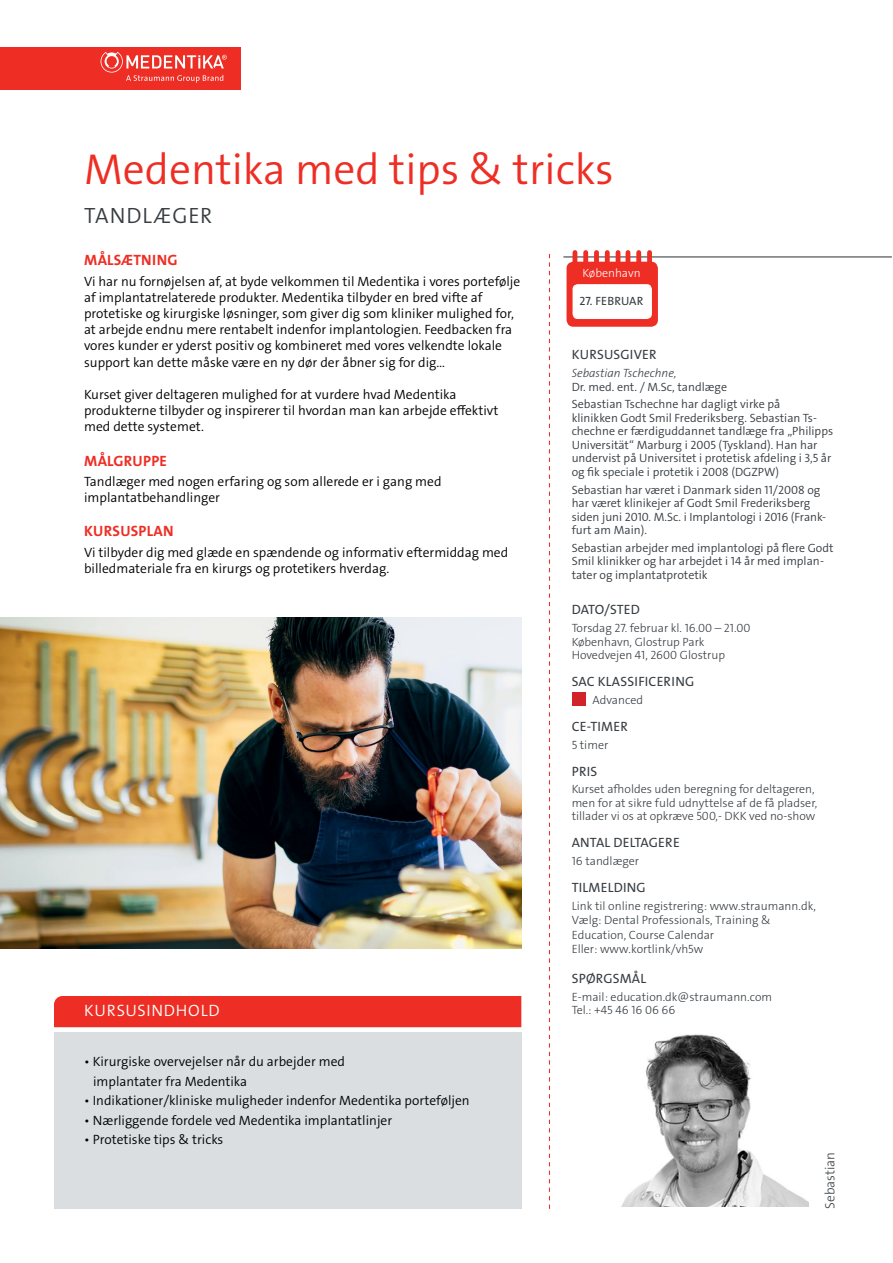
<style>
.page{position:relative;width:893px;height:1263px;background:#fff}
.page>*{position:absolute;margin:0;border:0;box-sizing:border-box;transform-origin:0 0}
.t1{font:43.5px "The Sans LP4 Se Lig";color:#ee2e24}
.t2{font:22.2px "The Sans LP4 Se Lig";letter-spacing:.035em;color:#373d42}
.t3{font:16.5px "The Sans LP4 Se Lig";letter-spacing:.045em;color:#fff}
.t4{font:15px "The Sans LP7 Bld";letter-spacing:.015em;color:#ee2e24}
.t5{font:13.5px/16.2px "The Sans LP4 Se Lig";color:#000}
.t6{font:13.5px "The Sans LP5 Plain";letter-spacing:.015em;color:#373d42}
.t7{font:13.5px "The Sans LP5 Plain";letter-spacing:-.02em;color:#373d42}
.t8{font:13.5px "The Sans LP3 Lig";color:#373d42}
.t9{font:12px/13.5px "The Sans LP4 Se Lig";color:#373d42}
.t10{font:12px/13.5px "The Sans LP3 Lig";color:#373d42}
.t11{font:12px "The Sans LP3 Lig IT";color:#373d42}
.t12{font:12px "The Sans LP5 Plain";letter-spacing:.015em;color:#373d42}
.t13{font:12px "The Sans LP3 Lig";color:#fff}
</style>
<div class="page">
<img style="left:622px;top:1034px;width:186px;height:172px">
<div style="left:0;top:47px;width:240px;height:42px;background:#ee2e24"></div>
<svg style="left:549px;top:254px;width:1px;height:955px"></svg>
<hr style="left:563px;top:256px;width:329px;height:1px;background:#373d42">
<hr style="left:616px;top:252px;width:4px;height:16px;background:#ee2e24">
<div style="left:605px;top:252px;width:5px;height:16px;background:#ee2e24"></div>
<div style="left:594px;top:252px;width:5px;height:16px;background:#ee2e24"></div>
<div style="left:583px;top:252px;width:5px;height:16px;background:#ee2e24"></div>
<div style="left:572px;top:252px;width:5px;height:16px;background:#ee2e24"></div>
<div style="left:636px;top:252px;width:5px;height:16px;background:#ee2e24"></div>
<hr style="left:626px;top:252px;width:4px;height:16px;background:#ee2e24">
<div style="left:647px;top:252px;width:5px;height:16px;background:#ee2e24"></div>
<div style="left:567px;top:262px;width:91px;height:65px;background:#ee2e24;border-radius:7px"></div>
<div style="left:573px;top:284px;width:79px;height:35px;background:#fff;border-radius:5px"></div>
<div style="left:54px;top:1032px;width:467px;height:177px;background:#dadee1"></div>
<div style="left:54px;top:996px;width:467px;height:31px;background:#ee2e24"></div>
<img style="left:0;top:617px;width:521px;height:332px">
<div style="left:572px;top:692px;width:13px;height:14px;background:#d2232a"></div>
<svg style="left:101px;top:52px;width:126px;height:31px"></svg>
<h1 class="t1" style="left:84px;top:141px;width:531px">Medentika med tips &amp; tricks</h1>
<h2 class="t2" style="left:84px;top:202px;width:129px">TANDLÆGER</h2>
<p class="t4" style="left:84px;top:250px;width:95px">MÅLSÆTNING</p>
<p class="t5" style="left:84px;top:273px;width:438px">Vi har nu fornøjelsen af, at byde velkommen til Medentika i vores portefølje af implantatrelaterede produkter. Medentika tilbyder en bred vifte af protetiske og kirurgiske løsninger, som giver dig som kliniker mulighed for, at arbejde endnu mere rentabelt indenfor implantologien. Feedbacken fra vores kunder er yderst positiv og kombineret med vores velkendte lokale support kan dette måske være en ny dør der åbner sig for dig…</p>
<p class="t5" style="left:84px;top:386px;width:416px">Kurset giver deltageren mulighed for at vurdere hvad Medentika produkterne tilbyder og inspirerer til hvordan man kan arbejde effektivt med dette systemet.</p>
<p class="t4" style="left:84px;top:451px;width:84px">MÅLGRUPPE</p>
<p class="t5" style="left:84px;top:473px;width:359px">Tandlæger med nogen erfaring og som allerede er i gang med implantatbehandlinger</p>
<p class="t4" style="left:84px;top:522px;width:91px">KURSUSPLAN</p>
<p class="t5" style="left:84px;top:544px;width:426px">Vi tilbyder dig med glæde en spændende og informativ eftermiddag med billedmateriale fra en kirurgs og protetikers hverdag.</p>
<p class="t13" style="left:582px;top:265px;width:60px">København</p>
<p class="t12" style="left:580px;top:293px;width:65px">27. FEBRUAR</p>
<p class="t6" style="left:572px;top:346px;width:86px">KURSUSGIVER</p>
<p class="t11" style="left:572px;top:365px;width:106px">Sebastian Tschechne,</p>
<p class="t9" style="left:572px;top:378px;width:210px;line-height:17.7px">Dr. med. ent. / M.Sc, tandlæge<br>Sebastian Tschechne har dagligt virke på</p>
<p class="t9" style="left:572px;top:411px;width:263px">klinikken Godt Smil Frederiksberg. Sebastian Ts&shy;chechne er færdiguddannet tandlæge fra „Philipps Universität“ Marburg i 2005 (Tyskland). Han har undervist på Universitet i protetisk afdeling i 3,5 år og fik speciale i protetik i 2008 (DGZPW)</p>
<p class="t9" style="left:572px;top:483px;width:256px">Sebastian har været i Danmark siden 11/2008 og har været klinikejer af Godt Smil Frederiksberg siden juni 2010. M.Sc. i Implantologi i 2016 (Frank&shy;furt am Main).</p>
<p class="t9" style="left:572px;top:541px;width:263px">Sebastian arbejder med implantologi på flere Godt<br>Smil klinikker og har arbejdet i 14 år med implan&shy;tater og implantatprotetik</p>
<p class="t7" style="left:572px;top:601px;width:70px">DATO/STED</p>
<p class="t10" style="left:572px;top:621px;width:180px">Torsdag 27. februar kl. 16.00 – 21.00<br>København, Glostrup Park<br>Hovedvejen 41, 2600 Glostrup</p>
<p class="t6" style="left:572px;top:673px;width:124px">SAC KLASSIFICERING</p>
<p class="t10" style="left:593px;top:693px;width:52px">Advanced</p>
<p class="t6" style="left:572px;top:718px;width:58px">CE-TIMER</p>
<p class="t10" style="left:572px;top:738px;width:38px">5 timer</p>
<p class="t6" style="left:572px;top:762px;width:27px">PRIS</p>
<p class="t10" style="left:572px;top:783px;width:247px">Kurset afholdes uden beregning for deltageren, men for at sikre fuld udnyttelse af de få pladser, tillader vi os at opkræve 500,- DKK ved no-show</p>
<p class="t6" style="left:572px;top:834px;width:110px">ANTAL DELTAGERE</p>
<p class="t10" style="left:572px;top:854px;width:69px">16 tandlæger</p>
<p class="t6" style="left:572px;top:879px;width:75px">TILMELDING</p>
<p class="t10" style="left:572px;top:899px;width:246px;line-height:14.4px">Link til online registrering: www.straumann.dk, Vælg: Dental Professionals, Training &amp; Education, Course Calendar<br>Eller: www.kortlink/vh5w</p>
<p class="t6" style="left:572px;top:970px;width:76px">SPØRGSMÅL</p>
<p class="t10" style="left:572px;top:990px;width:202px">E-mail: education.dk@straumann.com<br>Tel.: +45 46 16 06 66</p>
<p class="t3" style="left:84px;top:999px;width:137px">KURSUSINDHOLD</p>
<p class="t5" style="left:93px;top:1052px;width:253px;line-height:19.5px;text-indent:-9px">• Kirurgiske overvejelser når du arbejder med implantater fra Medentika</p>
<p class="t5" style="left:84px;top:1093px;width:387px">• Indikationer/kliniske muligheder indenfor Medentika porteføljen</p>
<p class="t5" style="left:84px;top:1112px;width:309px">• Nærliggende fordele ved Medentika implantatlinjer</p>
<p class="t5" style="left:84px;top:1132px;width:141px">• Protetiske tips &amp; tricks</p>
<p class="t8" style="left:821px;top:1209px;width:59px;rotate:-90deg">Sebastian</p>
</div>
